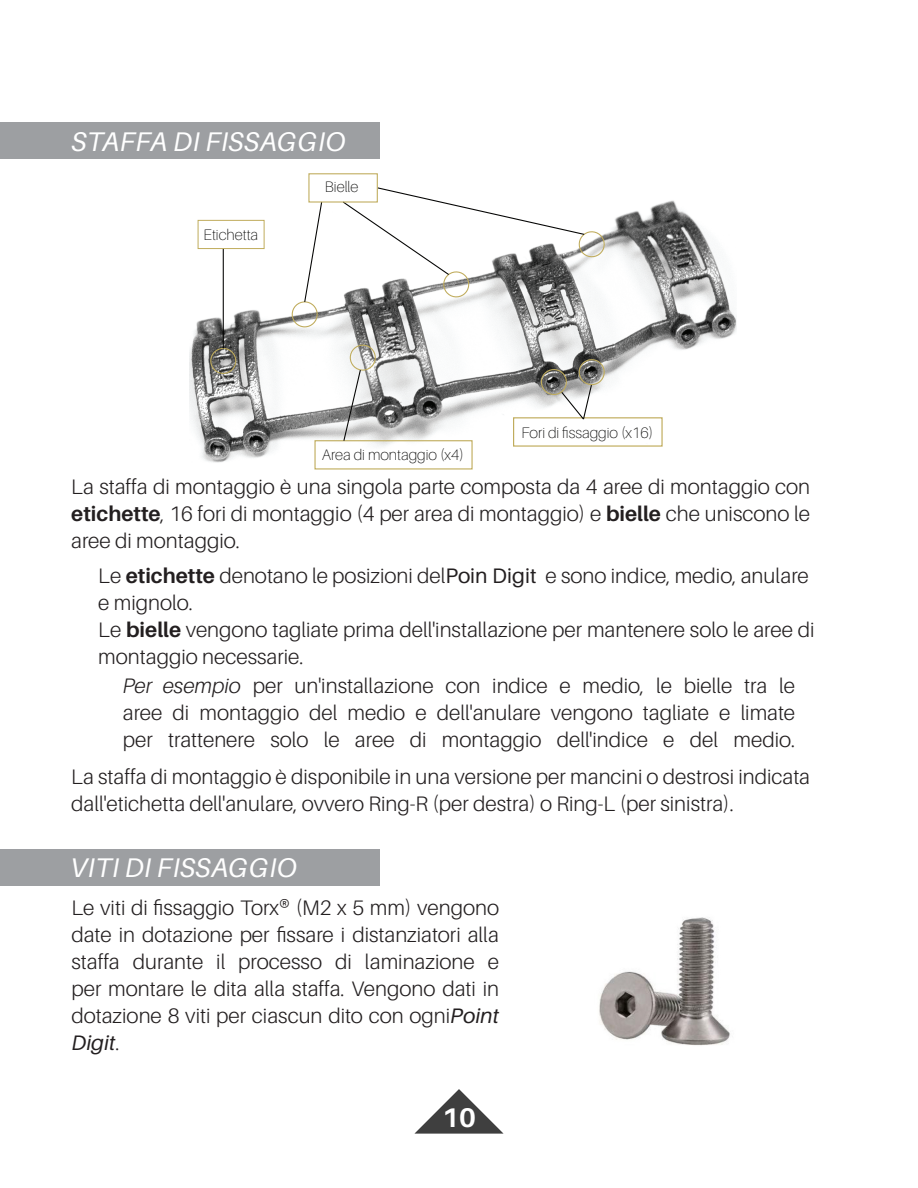
<style>
.page{position:relative;width:918px;height:1188px;background:#fff}
.page>*{position:absolute;margin:0;border:0;box-sizing:border-box;transform-origin:0 0}
.t1{font:italic 27px "Aileron";letter-spacing:.01em;color:#fff}
.Paragraph_Style_1{font:700 27px "Aileron";color:#fff}
.t2{font:300 21px/27px "Aileron";color:#231f20;text-align:justify}
.t3{font:100 15.15px "Aileron";color:#050504}
.s1{font-weight:700}
.s2{font-weight:400}
.s3{font-style:italic}
.s4{font-weight:400;font-style:italic}
</style>
<div class="page">
<img style="left:190px;top:200px;width:546px;height:263px">
<div style="left:292px;top:301px;width:26px;height:26px;border:1px solid #c0ac5c;border-radius:50%"></div>
<svg style="left:303px;top:201px;width:20px;height:102px"></svg>
<svg style="left:342px;top:187px;width:264px;height:113px"></svg>
<div style="left:210px;top:348px;width:26px;height:26px;border:1px solid #c0ac5c;border-radius:50%"></div>
<hr style="left:223px;top:249px;width:1px;height:99px;background:#050504">
<div style="left:198px;top:220px;width:66px;height:29px;border:1px solid #c0ac5c"></div>
<div style="left:350px;top:345px;width:26px;height:26px;border:1px solid #c0ac5c;border-radius:50%"></div>
<div style="left:314px;top:440px;width:159px;height:30px;border:1px solid #c0ac5c"></div>
<svg style="left:343px;top:369px;width:19px;height:73px"></svg>
<div style="left:513px;top:417px;width:150px;height:30px;border:1px solid #c0ac5c"></div>
<svg style="left:538px;top:357px;width:68px;height:64px"></svg>
<div style="left:308px;top:173px;width:70px;height:30px;border:1px solid #c0ac5c"></div>
<div style="left:0;top:122px;width:379px;height:37px;background:#9d9fa2"></div>
<svg style="left:414px;top:1089px;width:90px;height:45px"></svg>
<div style="left:0;top:849px;width:380px;height:37px;background:#9d9fa2"></div>
<img style="left:599px;top:917px;width:131px;height:129px">
<p class="t1" style="left:71px;top:127px;width:276px">STAFFA DI FISSAGGIO</p>
<p class="t3" style="left:203px;top:227px;width:56px">Etichetta</p>
<p class="t3" style="left:325px;top:179px;width:35px">Bielle</p>
<p class="t3" style="left:322px;top:447px;width:144px">Area di montaggio (x4)</p>
<p class="t3" style="left:521px;top:424px;width:133px">Fori di fissaggio (x16)</p>
<p class="t2" style="left:71px;top:473px;width:740px">La staffa di montaggio è una singola parte composta da 4 aree di montaggio con <span class="s1">etichette</span>, 16 fori di montaggio (4 per area di montaggio) e <span class="s1">bielle</span> che uniscono le aree di montaggio.</p>
<p class="t2" style="left:98px;top:562px;width:712px">Le <span class="s1">etichette</span> denotano le posizioni del<span class="s2">Poin Digit</span> e sono indice, medio, anulare e mignolo.</p>
<p class="t2" style="left:98px;top:616px;width:718px">Le <span class="s1">bielle</span> vengono tagliate prima dell'installazione per mantenere solo le aree di montaggio necessarie.</p>
<p class="t2" style="left:123px;top:672px;width:674px"><span class="s3">Per esempio</span> per un'installazione con indice e medio, le bielle tra le aree di montaggio del medio e dell'anulare vengono tagliate e limate per trattenere solo le aree di montaggio dell'indice e del medio.</p>
<p class="t2" style="left:71px;top:763px;width:740px">La staffa di montaggio è disponibile in una versione per mancini o destrosi indicata dall'etichetta dell'anulare, ovvero Ring-R (per destra) o Ring-L (per sinistra).</p>
<p class="t1" style="left:70px;top:853px;width:229px">VITI DI FISSAGGIO</p>
<p class="t2" style="left:71px;top:894px;width:429px">Le viti di fissaggio Torx® (M2 x 5 mm) vengono date in dotazione per fissare i distanziatori alla staffa durante il processo di laminazione e per montare le dita alla staffa. Vengono dati in dotazione 8 viti per ciascun dito con ogni<span class="s4">Point Digit</span>.</p>
<p class="Paragraph_Style_1" style="left:442px;top:1102px;width:35px">10</p>
</div>
